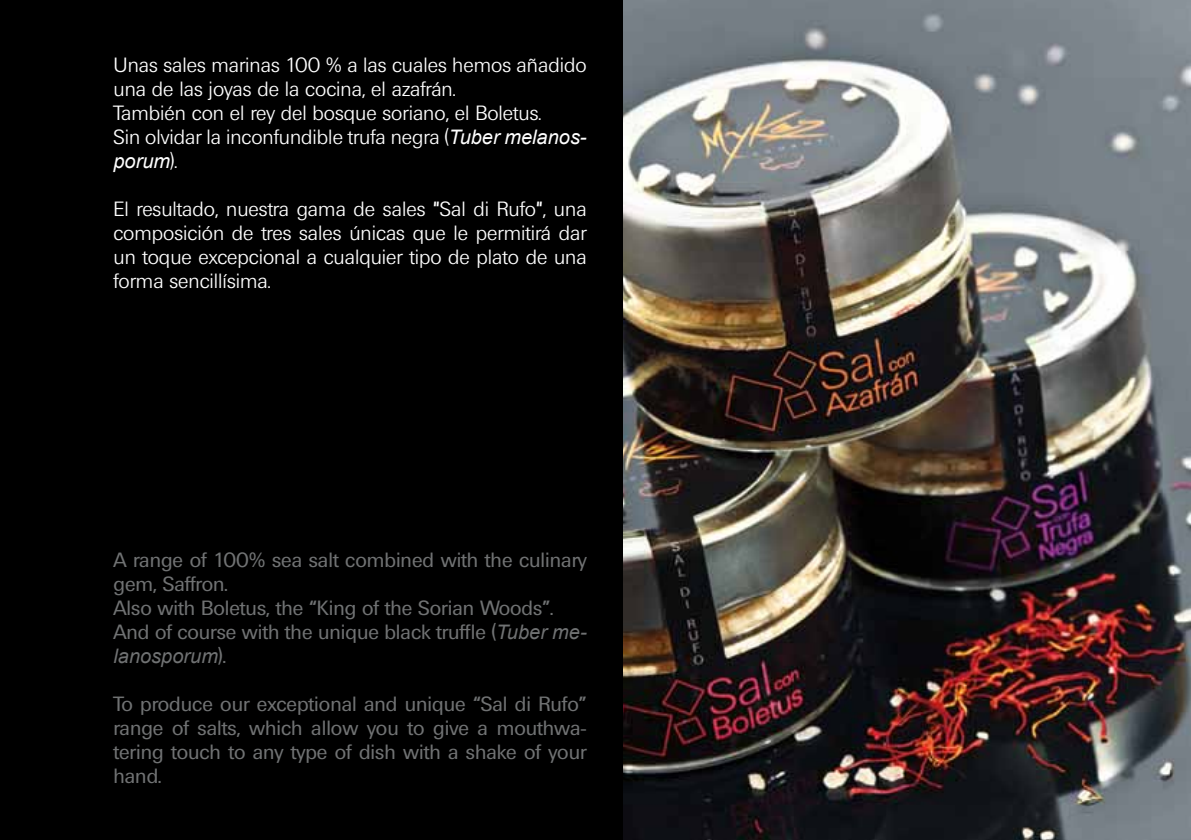
<style>
.page{position:relative;width:1191px;height:840px;background:#fff}
.page>*{position:absolute;margin:0;border:0;box-sizing:border-box;transform-origin:0 0}
.t1{font:300 20px/24px "Ultimate";color:#fff}
.t2{font:20px/24px "Ultimate";color:#707273}
.t3{font:italic 20px "Arial";color:#707273}
.t4{font:italic 20px "Arial";color:#fff}
.s1{font-family:"Arial";font-weight:400;font-style:italic}
.s2{font-family:"Ultimate";font-weight:300;font-style:normal}
.s3{font-weight:500}
.s4{font-family:"Arial";font-style:italic}
.s5{font-family:"Ultimate";font-style:normal}
</style>
<div class="page">
<div style="left:0;top:0;width:1191px;height:839px;background:#000"></div>
<img style="left:623px;top:0;width:568px;height:839px">
<p class="t1" style="left:113px;top:53px;width:475px">Unas sales marinas 100 % a las cuales hemos añadido una de las joyas de la cocina, el azafrán.<br>También con el rey del bosque soriano, el Boletus.<br>Sin olvidar la inconfundible trufa negra (<span class="s1">Tuber melanos-</span></p>
<p class="t4" style="left:113px;top:148px;width:65px">porum<span class="s2">).</span></p>
<p class="t1" style="left:113px;top:197px;width:475px;text-align:justify">El resultado, nuestra gama de sales <span class="s3">"</span>Sal di Rufo<span class="s3">"</span>, una composición de tres sales únicas que le permitirá dar un toque excepcional a cualquier tipo de plato de una forma sencillísima.</p>
<p class="t2" style="left:113px;top:547px;width:475px">A range of 100% sea salt combined with the culinary gem, Saffron.<br>Also with Boletus, the <span class="s3">“</span>King of the Sorian Woods<span class="s3">”</span>.<br>And of course with the unique black truff le (<span class="s4">Tuber me-</span></p>
<p class="t3" style="left:113px;top:642px;width:114px">lanosporum<span class="s5">).</span></p>
<p class="t2" style="left:113px;top:691px;width:475px;text-align:justify">To produce our exceptional and unique <span class="s3">“</span>Sal di Rufo<span class="s3">” </span>range of salts, which allow you to give a mouthwa&shy;tering touch to any type of dish with a shake of your hand.</p>
</div>
